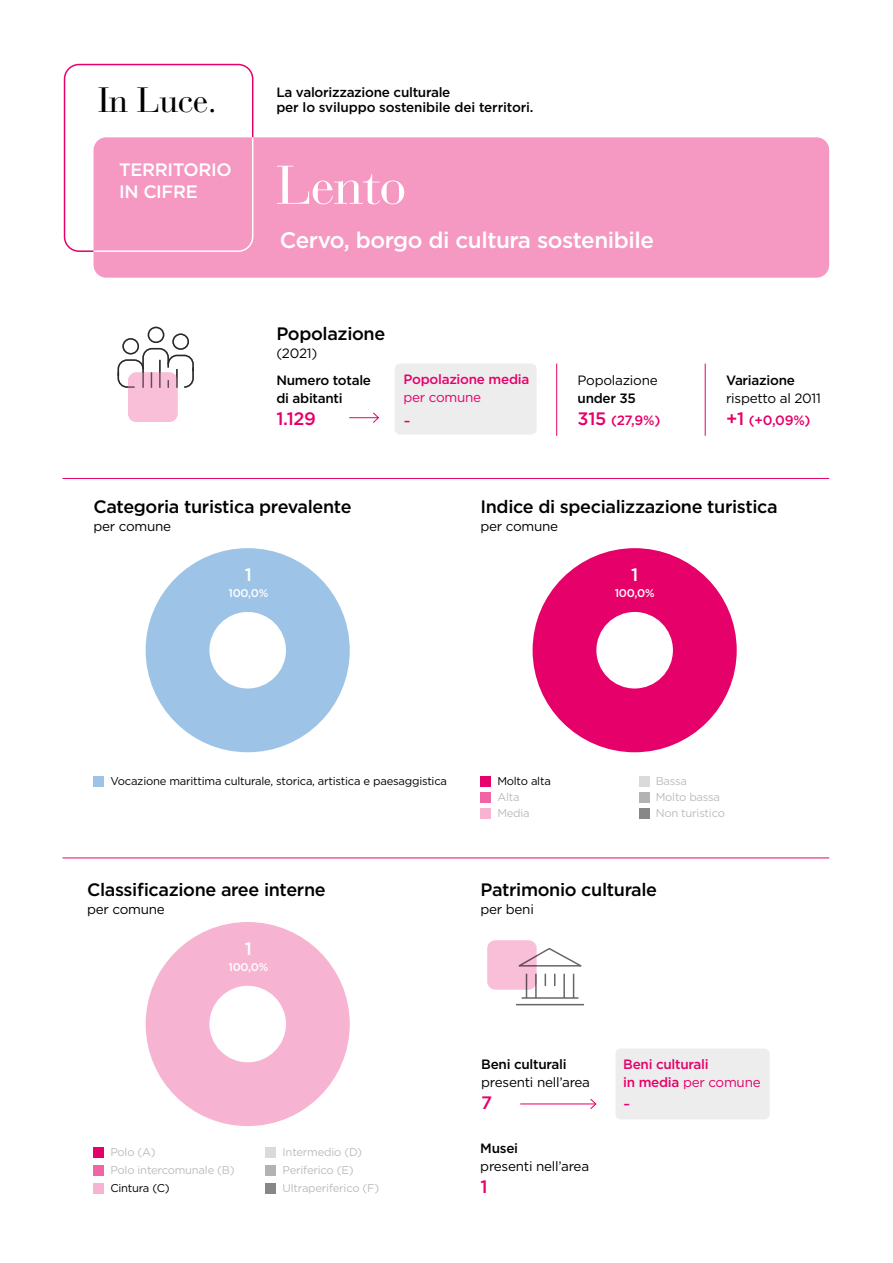
<style>
.page{position:relative;width:893px;height:1263px;background:#fff}
.page>*{position:absolute;margin:0;border:0;box-sizing:border-box;transform-origin:0 0}
.t1{font:54px "Bauer Bodoni Std";letter-spacing:-.02em;color:#fff}
.t2{font:34.95px "Bauer Bodoni Std";letter-spacing:-.02em;color:#000}
.t3{font:500 22.5px "Gotham";letter-spacing:-.02em;color:#fff}
.t4{font:500 18px "Gotham";letter-spacing:-.02em;color:#000}
.t5{font:500 18px/21.6px "Gotham";letter-spacing:-.02em;color:#fff}
.t6{font:500 18px "Gotham";color:#e60069}
.t7{font:18px "Gotham";color:#e60069}
.t8{font:500 13.5px/18px "Gotham";letter-spacing:-.02em;color:#000}
.t9{font:13.5px "Gotham";letter-spacing:-.02em;color:#000}
.t10{font:500 13.5px/18px "Gotham";letter-spacing:-.02em;color:#e60069}
.t11{font:13.5px "Gotham";letter-spacing:-.02em;color:#e60069}
.t12{font:11.25px/15.8px "Gotham";letter-spacing:-.02em;color:#bcbcbc}
.t13{font:11.25px "Gotham";letter-spacing:-.02em;color:#000}
.t14{font:500 11.25px "Gotham";letter-spacing:-.02em;color:#fff}
.s1{font-size:18px}
.s2{font-weight:400}
</style>
<div class="page">
<div style="left:395px;top:364px;width:142px;height:70px;background:#ededed;border-radius:5px"></div>
<div style="left:64px;top:64px;width:189px;height:188px;border:2px solid #e60069;border-radius:15px"></div>
<div style="left:94px;top:137px;width:735px;height:141px;background:#f599c3;border-radius:13px"></div>
<svg style="left:94px;top:137px;width:159px;height:115px"></svg>
<div style="left:487px;top:940px;width:50px;height:50px;background:#f9bfd9;border-radius:8px"></div>
<svg style="left:518px;top:947px;width:64px;height:21px"></svg>
<hr style="left:522px;top:997px;width:56px;height:2px;background:#000">
<hr style="left:516px;top:1004px;width:68px;height:1px;background:#000">
<svg style="left:526px;top:974px;width:1px;height:24px"></svg>
<hr style="left:535px;top:974px;width:2px;height:24px;background:#000">
<svg style="left:554px;top:974px;width:1px;height:12px"></svg>
<hr style="left:563px;top:974px;width:2px;height:24px;background:#000">
<svg style="left:573px;top:974px;width:1px;height:24px"></svg>
<svg style="left:545px;top:974px;width:1px;height:12px"></svg>
<hr style="left:63px;top:857px;width:766px;height:1px;background:#e60069">
<hr style="left:63px;top:478px;width:766px;height:1px;background:#e60069">
<hr style="left:556px;top:364px;width:1px;height:72px;background:#e60069">
<hr style="left:705px;top:364px;width:1px;height:72px;background:#e60069">
<div style="left:615px;top:1048px;width:155px;height:71px;background:#ededed;border-radius:5px"></div>
<div style="left:146px;top:922px;width:204px;height:204px;background:#f7b3d2;border-radius:50%"></div>
<svg style="left:349px;top:412px;width:30px;height:11px"></svg>
<div style="left:480px;top:776px;width:11px;height:11px;background:#e60069"></div>
<div style="left:480px;top:792px;width:11px;height:10px;background:#f066a5"></div>
<div style="left:480px;top:808px;width:11px;height:10px;background:#f7b3d2"></div>
<div style="left:639px;top:776px;width:10px;height:11px;background:#dadada"></div>
<div style="left:639px;top:792px;width:10px;height:10px;background:#b3b2b2"></div>
<div style="left:639px;top:808px;width:10px;height:10px;background:#878787"></div>
<div style="left:266px;top:1147px;width:10px;height:10px;background:#dadada"></div>
<div style="left:266px;top:1165px;width:10px;height:10px;background:#b3b2b2"></div>
<div style="left:266px;top:1183px;width:10px;height:10px;background:#878787"></div>
<div style="left:146px;top:548px;width:204px;height:204px;background:#9dc3e7;border-radius:50%"></div>
<div style="left:533px;top:548px;width:204px;height:204px;background:#e60069;border-radius:50%"></div>
<div style="left:209px;top:612px;width:77px;height:76px;background:#fff;border-radius:50%"></div>
<div style="left:209px;top:986px;width:77px;height:76px;background:#fff;border-radius:50%"></div>
<div style="left:596px;top:612px;width:77px;height:76px;background:#fff;border-radius:50%"></div>
<div style="left:128px;top:372px;width:50px;height:50px;background:#f9bfd9;border-radius:8px"></div>
<div style="left:148px;top:327px;width:16px;height:16px;border:2px solid #000;border-radius:50%"></div>
<div style="left:122px;top:338px;width:17px;height:16px;border:2px solid #000;border-radius:50%"></div>
<div style="left:172px;top:333px;width:17px;height:17px;border:2px solid #000;border-radius:50%"></div>
<svg style="left:117px;top:347px;width:77px;height:42px"></svg>
<hr style="left:520px;top:1103px;width:76px;height:1px;background:#e60069">
<svg style="left:590px;top:1099px;width:7px;height:10px"></svg>
<div style="left:94px;top:1147px;width:10px;height:10px;background:#e60069"></div>
<div style="left:94px;top:1165px;width:10px;height:10px;background:#f066a5"></div>
<div style="left:94px;top:1183px;width:10px;height:10px;background:#f7b3d2"></div>
<div style="left:94px;top:776px;width:10px;height:11px;background:#9dc3e7"></div>
<h2 class="t2" style="left:98px;top:79px;width:121px">In Luce.</h2>
<h3 class="t5" style="left:119px;top:159px;width:114px">TERRITORIO<br>IN CIFRE</h3>
<p class="t8" style="left:276px;top:84px;width:259px;line-height:15px">La valorizzazione culturale<br>per lo sviluppo sostenibile dei territori.</p>
<h1 class="t1" style="left:276px;top:153px;width:132px">Lento</h1>
<h3 class="t3" style="left:280px;top:225px;width:376px">Cervo, borgo di cultura sostenibile</h3>
<h3 class="t4" style="left:276px;top:322px;width:110px">Popolazione</h3>
<p class="t9" style="left:276px;top:344px;width:42px">(2021)</p>
<p class="t8" style="left:276px;top:371px;width:96px">Numero totale di abitanti</p>
<p class="t10" style="left:403px;top:370px;width:127px">Popolazione media</p>
<p class="t11" style="left:403px;top:388px;width:79px">per comune</p>
<p class="t9" style="left:578px;top:371px;width:82px">Popolazione</p>
<p class="t8" style="left:578px;top:389px;width:60px">under 35</p>
<p class="t8" style="left:726px;top:371px;width:70px">Variazione</p>
<p class="t9" style="left:726px;top:389px;width:96px">rispetto al 2011</p>
<h3 class="t6" style="left:276px;top:407px;width:41px">1.129</h3>
<h3 class="t7" style="left:403px;top:409px;width:9px">-</h3>
<p class="t10" style="left:578px;top:411px;width:84px"><span class="s1">315</span> (27,9%)</p>
<p class="t10" style="left:726px;top:411px;width:86px"><span class="s1">+1</span> (+0,09%)</p>
<h3 class="t4" style="left:94px;top:495px;width:260px">Categoria turistica prevalente</h3>
<p class="t9" style="left:94px;top:517px;width:79px">per comune</p>
<h3 class="t5" style="left:245px;top:563px;width:9px">1</h3>
<p class="t14" style="left:228px;top:585px;width:41px">100,0%</p>
<h3 class="t4" style="left:480px;top:495px;width:299px">Indice di specializzazione turistica</h3>
<p class="t9" style="left:480px;top:517px;width:79px">per comune</p>
<h3 class="t5" style="left:631px;top:563px;width:9px">1</h3>
<p class="t14" style="left:615px;top:585px;width:41px">100,0%</p>
<p class="t13" style="left:110px;top:774px;width:338px">Vocazione marittima culturale, storica, artistica e paesaggistica</p>
<p class="t13" style="left:497px;top:774px;width:55px">Molto alta</p>
<p class="t12" style="left:497px;top:789px;width:34px">Alta<br>Media</p>
<p class="t12" style="left:656px;top:773px;width:71px">Bassa<br>Molto bassa<br>Non turistico</p>
<h3 class="t4" style="left:87px;top:878px;width:240px">Classificazione aree interne</h3>
<p class="t9" style="left:87px;top:900px;width:79px">per comune</p>
<h3 class="t4" style="left:480px;top:878px;width:178px">Patrimonio culturale</h3>
<p class="t9" style="left:480px;top:900px;width:55px">per beni</p>
<h3 class="t5" style="left:245px;top:937px;width:9px">1</h3>
<p class="t14" style="left:228px;top:959px;width:41px">100,0%</p>
<p class="t8" style="left:481px;top:1054px;width:87px">Beni culturali</p>
<p class="t9" style="left:481px;top:1073px;width:110px">presenti nell’area</p>
<p class="t10" style="left:623px;top:1055px;width:139px">Beni culturali<br>in media <span class="s2">per comune</span></p>
<h3 class="t6" style="left:481px;top:1091px;width:12px">7</h3>
<h3 class="t7" style="left:623px;top:1092px;width:9px">-</h3>
<p class="t12" style="left:110px;top:1143px;width:126px;line-height:18px">Polo (A)<br>Polo intercomunale (B)</p>
<p class="t13" style="left:110px;top:1181px;width:61px">Cintura (C)</p>
<p class="t12" style="left:283px;top:1143px;width:98px;line-height:18px">Intermedio (D)<br>Periferico (E)<br>Ultraperiferico (F)</p>
<p class="t8" style="left:480px;top:1139px;width:39px">Musei</p>
<p class="t9" style="left:480px;top:1157px;width:110px">presenti nell’area</p>
<h3 class="t6" style="left:480px;top:1175px;width:9px">1</h3>
</div>
